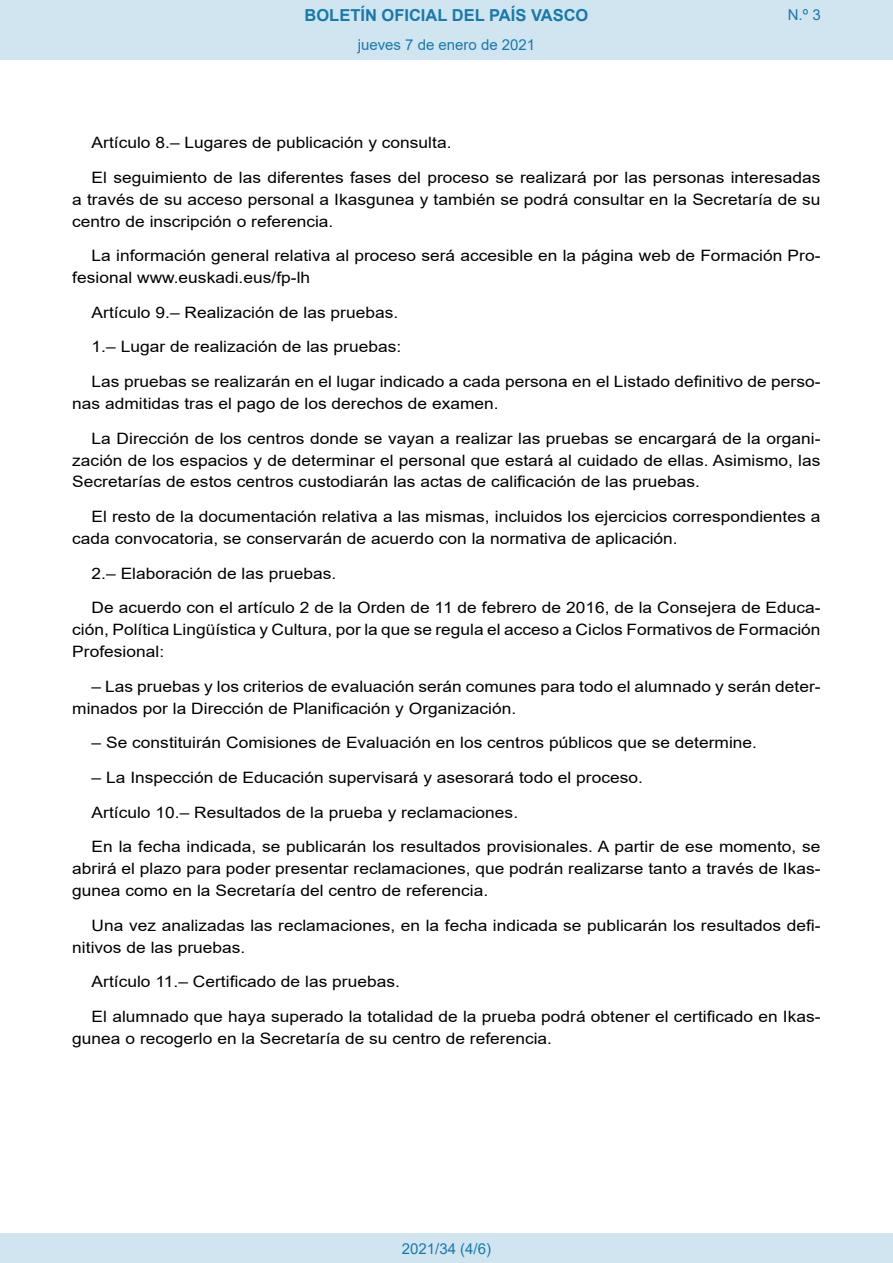
<style>
.page{position:relative;width:893px;height:1263px;background:#fff}
.page>*{position:absolute;margin:0;border:0;box-sizing:border-box;transform-origin:0 0}
.t1{font:700 16.5px "Arial";color:#1879ad}
.BOPVDetalle{font:15.6px/21.9px "Arial";color:#000;scale:1.11 1}
.Paginacion_Centro{font:15px "Arial";color:#1879ad}
</style>
<div class="page">
<div style="left:0;top:0;width:893px;height:60px;background:#d0e5f0"></div>
<div style="left:0;top:1233px;width:893px;height:30px;background:#d0e5f0"></div>
<p class="t1" style="left:305px;top:3px;width:285px">BOLETÍN OFICIAL DEL PAÍS VASCO</p>
<p class="Paginacion_Centro" style="left:358px;top:35px;width:179px">jueves 7 de enero de 2021</p>
<p class="Paginacion_Centro" style="left:788px;top:5px;width:34px">N.º 3</p>
<p class="BOPVDetalle" style="left:92px;top:132px;width:326px">Artículo 8.– Lugares de publicación y consulta.</p>
<p class="BOPVDetalle" style="left:72px;top:166px;width:676px;text-align:justify;text-indent:19px">El seguimiento de las diferentes fases del proceso se realizará por las personas interesadas a través de su acceso personal a Ikasgunea y también se podrá consultar en la Secretaría de su centro de inscripción o referencia.</p>
<p class="BOPVDetalle" style="left:72px;top:245px;width:676px;text-indent:19px">La información general relativa al proceso será accesible en la página web de Formación Pro&shy;fesional www.euskadi.eus/fp-lh</p>
<p class="BOPVDetalle" style="left:92px;top:301px;width:278px">Artículo 9.– Realización de las pruebas.</p>
<p class="BOPVDetalle" style="left:92px;top:336px;width:280px">1.– Lugar de realización de las pruebas:</p>
<p class="BOPVDetalle" style="left:72px;top:371px;width:676px;text-indent:19px">Las pruebas se realizarán en el lugar indicado a cada persona en el Listado definitivo de perso&shy;nas admitidas tras el pago de los derechos de examen.</p>
<p class="BOPVDetalle" style="left:72px;top:427px;width:676px;text-align:justify;text-indent:19px">La Dirección de los centros donde se vayan a realizar las pruebas se encargará de la organi&shy;zación de los espacios y de determinar el personal que estará al cuidado de ellas. Asimismo, las Secretarías de estos centros custodiarán las actas de calificación de las pruebas.</p>
<p class="BOPVDetalle" style="left:72px;top:506px;width:676px;text-indent:19px">El resto de la documentación relativa a las mismas, incluidos los ejercicios correspondientes a cada convocatoria, se conservarán de acuerdo con la normativa de aplicación.</p>
<p class="BOPVDetalle" style="left:92px;top:562px;width:222px">2.– Elaboración de las pruebas.</p>
<p class="BOPVDetalle" style="left:72px;top:597px;width:676px;text-align:justify;text-indent:19px">De acuerdo con el artículo 2 de la Orden de 11 de febrero de 2016, de la Consejera de Educa&shy;ción, Política Lingüística y Cultura, por la que se regula el acceso a Ciclos Formativos de Formación Profesional:</p>
<p class="BOPVDetalle" style="left:72px;top:675px;width:676px;text-indent:19px">– Las pruebas y los criterios de evaluación serán comunes para todo el alumnado y serán deter&shy;minados por la Dirección de Planificación y Organización.</p>
<p class="BOPVDetalle" style="left:92px;top:732px;width:601px">– Se constituirán Comisiones de Evaluación en los centros públicos que se determine.</p>
<p class="BOPVDetalle" style="left:92px;top:766px;width:498px">– La Inspección de Educación supervisará y asesorará todo el proceso.</p>
<p class="BOPVDetalle" style="left:92px;top:801px;width:386px">Artículo 10.– Resultados de la prueba y reclamaciones.</p>
<p class="BOPVDetalle" style="left:72px;top:836px;width:676px;text-align:justify;text-indent:19px">En la fecha indicada, se publicarán los resultados provisionales. A partir de ese momento, se abrirá el plazo para poder presentar reclamaciones, que podrán realizarse tanto a través de Ikas&shy;gunea como en la Secretaría del centro de referencia.</p>
<p class="BOPVDetalle" style="left:72px;top:914px;width:676px;text-indent:19px">Una vez analizadas las reclamaciones, en la fecha indicada se publicarán los resultados defi&shy;nitivos de las pruebas.</p>
<p class="BOPVDetalle" style="left:92px;top:971px;width:279px">Artículo 11.– Certificado de las pruebas.</p>
<p class="BOPVDetalle" style="left:72px;top:1005px;width:676px;text-indent:19px">El alumnado que haya superado la totalidad de la prueba podrá obtener el certificado en Ikas&shy;gunea o recogerlo en la Secretaría de su centro de referencia.</p>
<p class="Paginacion_Centro" style="left:402px;top:1238px;width:91px">2021/34 (4/6)</p>
</div>
